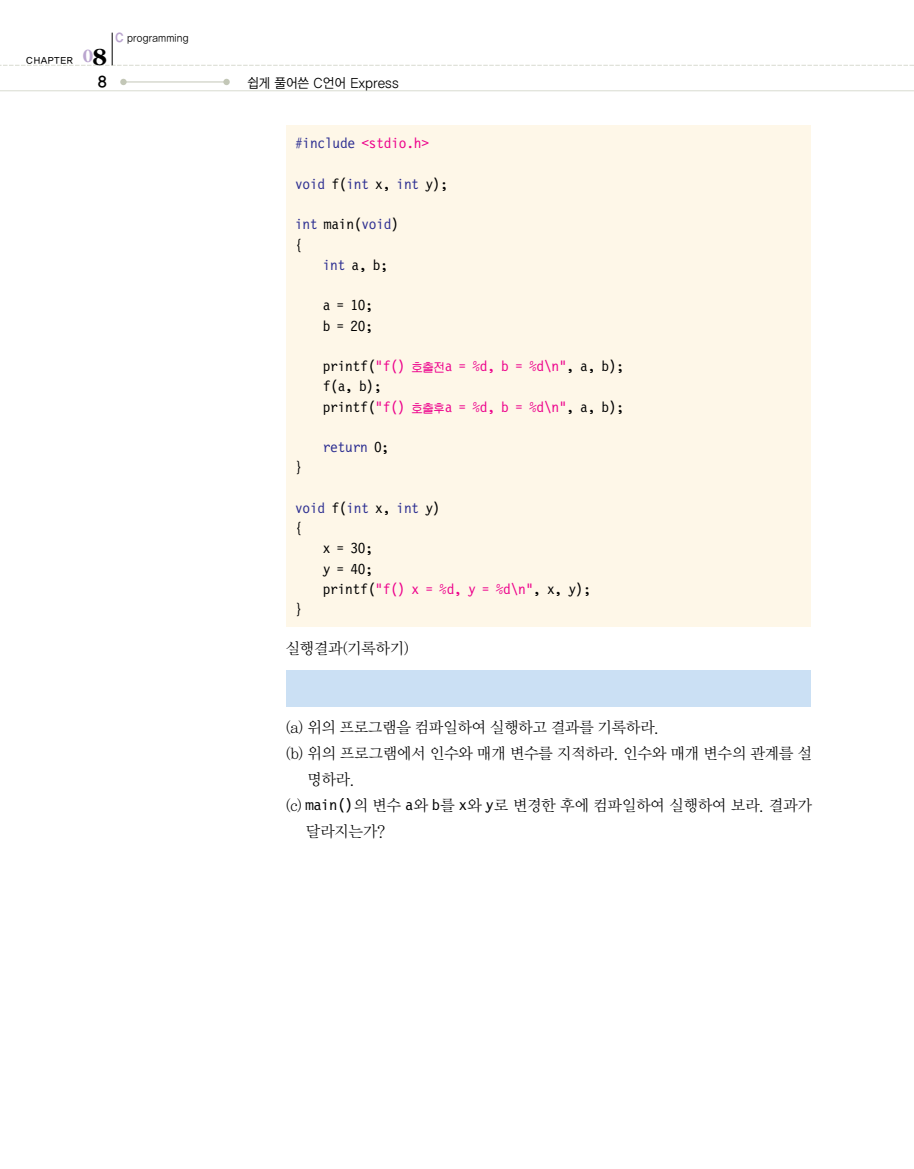
<style>
.page{position:relative;width:914px;height:1169px;background:#fff}
.page>*{position:absolute;margin:0;border:0;box-sizing:border-box;transform-origin:0 0}
.t1{font:15.75px "Y Mj O12";letter-spacing:-.08em;color:#000}
.t2{font:15px/20.2px "Letter Gothic 12 Pitch BT";letter-spacing:-.015em;color:#000}
.t3{font:15px/20.2px "Letter Gothic 12 Pitch BT";letter-spacing:-.015em;color:#2e3092}
.t4{font:15px "Letter Gothic 12 Pitch BT";letter-spacing:-.015em;color:#ed028c}
.t5{font:15px "YGO14";color:#000;scale:.95 1}
.t6{font:13.5px "YGO12";letter-spacing:-.055em;color:#000;scale:.92 1}
.t7{font:10.5px "YGO12";letter-spacing:-.045em;color:#000;scale:.9 1}
.t8{font:9px "YGO13";letter-spacing:-.005em;color:#000}
.s1{font-family:"Garamond";font-weight:700;font-size:19.5px;color:#baa5cf}
.s2{font-family:"Garamond";font-weight:700;font-size:25.5px}
.s3{font-family:"YGO15";font-size:12px;color:#baa5cf}
.s4{color:#2e3092}
.s5{color:#000}
.s6{color:#ed028c}
.s7{font-family:"J Cna RUDE";font-size:12px;color:#ed028c}
.s8{font-family:"Letter Gothic 12 Pitch BT"}
</style>
<div class="page">
<div style="left:286px;top:670px;width:525px;height:36px;background:#cbe0f4"></div>
<div style="left:286px;top:125px;width:524px;height:501px;background:#fef7e8"></div>
<hr style="left:0;top:90px;width:914px;height:1px;background:#d8dbd0">
<div style="left:120px;top:79px;width:7px;height:6px;background:#c3c7b7;border-radius:50%"></div>
<div style="left:223px;top:79px;width:7px;height:6px;background:#c3c7b7;border-radius:50%"></div>
<hr style="left:124px;top:82px;width:102px;height:1px;background:#c3c7b7">
<svg style="left:0;top:65px;width:914px;height:1px"></svg>
<hr style="left:112px;top:33px;width:1px;height:32px;background:#000">
<p class="t8" style="left:26px;top:56px;width:82px">CHAPTER <span class="s1">0</span><span class="s2">8</span></p>
<p class="t7" style="left:115px;top:33px;width:84px"><span class="s3">C</span> programming</p>
<p class="t5" style="left:97px;top:74px;width:12px">8</p>
<p class="t6" style="left:247px;top:77px;width:167px">쉽게 풀어쓴 C언어 Express</p>
<p class="t4" style="left:295px;top:138px;width:136px"><span class="s4">#include</span> &lt;stdio.h&gt;</p>
<p class="t3" style="left:295px;top:175px;width:154px">void <span class="s5">f(</span>int <span class="s5">x,</span> int <span class="s5">y);</span></p>
<p class="t3" style="left:295px;top:215px;width:105px">int <span class="s5">main(</span>void<span class="s5">) {</span></p>
<p class="t2" style="left:323px;top:256px;width:67px"><span class="s4">int</span> a, b;</p>
<p class="t2" style="left:323px;top:296px;width:52px">a = 10; b = 20;</p>
<p class="t2" style="left:323px;top:357px;width:303px">printf(<span class="s6">"f()</span> <span class="s7">호출전</span><span class="s6">a = %d, b = %d\n"</span>, a, b); f(a, b);<br>printf(<span class="s6">"f()</span> <span class="s7">호출후</span><span class="s6">a = %d, b = %d\n"</span>, a, b);</p>
<p class="t3" style="left:323px;top:438px;width:68px">return <span class="s5">0;</span></p>
<p class="t2" style="left:295px;top:458px;width:9px">}</p>
<p class="t3" style="left:295px;top:499px;width:147px">void <span class="s5">f(</span>int <span class="s5">x,</span> int <span class="s5">y)</span></p>
<p class="t2" style="left:295px;top:519px;width:9px">{</p>
<p class="t2" style="left:323px;top:539px;width:52px">x = 30;</p>
<p class="t2" style="left:323px;top:559px;width:52px">y = 40;</p>
<p class="t4" style="left:323px;top:583px;width:270px"><span class="s5">printf(</span>"f() x = %d, y = %d\n"<span class="s5">, x, y);</span></p>
<p class="t2" style="left:295px;top:600px;width:9px">}</p>
<p class="t1" style="left:285px;top:640px;width:126px">실행결과(기록하기)</p>
<p class="t1" style="left:285px;top:720px;width:376px">(a) 위의 프로그램을 컴파일하여 실행하고 결과를 기록하라.</p>
<p class="t1" style="left:285px;top:746px;width:529px">(b) 위의 프로그램에서 인수와 매개 변수를 지적하라. 인수와 매개 변수의 관계를 설</p>
<p class="t1" style="left:307px;top:772px;width:50px">명하라.</p>
<p class="t1" style="left:285px;top:798px;width:529px">(c) <span class="s8">main()</span>의 변수 <span class="s8">a</span>와 <span class="s8">b</span>를 <span class="s8">x</span>와 <span class="s8">y</span>로 변경한 후에 컴파일하여 실행하여 보라. 결과가</p>
<p class="t1" style="left:305px;top:824px;width:82px">달라지는가?</p>
</div>
